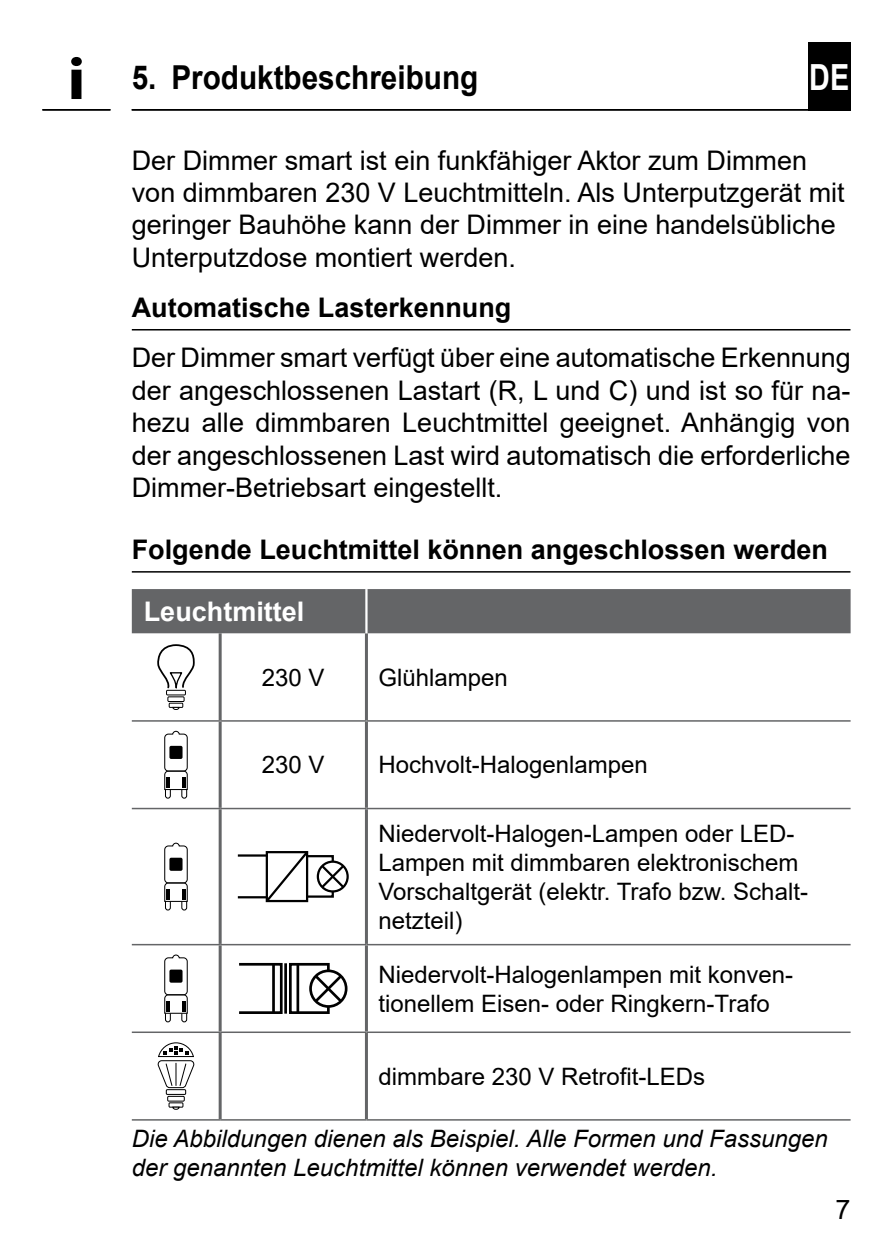
<style>
.page{position:relative;width:893px;height:1259px;background:#fff}
.page>*{position:absolute;margin:0;border:0;box-sizing:border-box;transform-origin:0 0}
.INFO-Icon{font:700 60px "Myriad Pro";color:#000;scale:1.1 1}
.t1{font:700 36px "Arial";color:#fff;scale:.8 1}
.t2{font:700 33px "Arial";color:#000;scale:.9 1}
.Fließtext_-_DE{font:27px/32.4px "Arial";color:#000}
.Untertitel_mit_Linie{font:700 27px "Arial";color:#000}
.Untertitel_-_DE{font:700 27px "Arial";color:#fff}
.Fließtext_-_DE-2{font:24px/28.8px "Arial";color:#000}
.Fußnote_-_DE{font:italic 24px/28.8px "Arial";color:#000}
</style>
<div class="page">
<div style="left:808px;top:42px;width:42px;height:69px;background:#000"></div>
<hr style="left:132px;top:109px;width:718px;height:2px;background:#000">
<hr style="left:42px;top:109px;width:68px;height:2px;background:#000">
<hr style="left:132px;top:329px;width:718px;height:1px;background:#000">
<hr style="left:132px;top:571px;width:718px;height:1px;background:#000">
<div style="left:132px;top:589px;width:719px;height:44px;background:#646567"></div>
<hr style="left:219px;top:633px;width:3px;height:87px;background:#646567">
<hr style="left:365px;top:633px;width:3px;height:87px;background:#646567">
<hr style="left:219px;top:721px;width:3px;height:87px;background:#646567">
<hr style="left:365px;top:721px;width:3px;height:87px;background:#646567">
<hr style="left:219px;top:809px;width:3px;height:135px;background:#646567">
<hr style="left:365px;top:809px;width:3px;height:135px;background:#646567">
<hr style="left:219px;top:945px;width:3px;height:86px;background:#646567">
<hr style="left:365px;top:945px;width:3px;height:86px;background:#646567">
<hr style="left:219px;top:1033px;width:3px;height:86px;background:#646567">
<hr style="left:365px;top:1033px;width:3px;height:86px;background:#646567">
<hr style="left:132px;top:720px;width:88px;height:1px;background:#646567">
<hr style="left:220px;top:720px;width:146px;height:1px;background:#646567">
<hr style="left:366px;top:720px;width:485px;height:1px;background:#646567">
<hr style="left:132px;top:808px;width:88px;height:1px;background:#646567">
<hr style="left:220px;top:808px;width:146px;height:1px;background:#646567">
<hr style="left:366px;top:808px;width:485px;height:1px;background:#646567">
<hr style="left:132px;top:944px;width:88px;height:1px;background:#646567">
<hr style="left:220px;top:944px;width:146px;height:1px;background:#646567">
<hr style="left:366px;top:944px;width:485px;height:1px;background:#646567">
<hr style="left:132px;top:1031px;width:88px;height:2px;background:#646567">
<hr style="left:220px;top:1031px;width:146px;height:2px;background:#646567">
<hr style="left:366px;top:1031px;width:485px;height:2px;background:#646567">
<hr style="left:132px;top:1119px;width:88px;height:1px;background:#646567">
<hr style="left:220px;top:1119px;width:146px;height:1px;background:#646567">
<hr style="left:366px;top:1119px;width:485px;height:1px;background:#646567">
<hr style="left:365px;top:589px;width:3px;height:44px;background:#fff">
<svg style="left:158px;top:644px;width:37px;height:66px"></svg>
<svg style="left:164px;top:730px;width:24px;height:69px"></svg>
<hr style="left:166px;top:777px;width:4px;height:10px;background:#000">
<hr style="left:182px;top:777px;width:4px;height:10px;background:#000">
<div style="left:169px;top:746px;width:14px;height:13px;background:#000;border-radius:2px"></div>
<svg style="left:164px;top:842px;width:24px;height:68px"></svg>
<hr style="left:166px;top:889px;width:4px;height:10px;background:#000">
<hr style="left:182px;top:889px;width:4px;height:10px;background:#000">
<div style="left:169px;top:857px;width:14px;height:14px;background:#000;border-radius:2px"></div>
<div style="left:317px;top:860px;width:32px;height:32px;border:2px solid #000;border-radius:50%"></div>
<svg style="left:264px;top:851px;width:82px;height:51px"></svg>
<hr style="left:238px;top:896px;width:29px;height:2px;background:#000">
<hr style="left:238px;top:854px;width:29px;height:2px;background:#000">
<div style="left:266px;top:851px;width:42px;height:51px;border:2px solid #000"></div>
<svg style="left:164px;top:954px;width:24px;height:68px"></svg>
<hr style="left:166px;top:1001px;width:4px;height:10px;background:#000">
<hr style="left:182px;top:1001px;width:4px;height:10px;background:#000">
<div style="left:169px;top:969px;width:14px;height:13px;background:#000;border-radius:2px"></div>
<div style="left:309px;top:969px;width:38px;height:38px;border:3px solid #000;border-radius:50%"></div>
<div style="left:238px;top:963px;width:45px;height:51px;border:3px solid #000"></div>
<hr style="left:272px;top:964px;width:3px;height:48px;background:#000">
<hr style="left:284px;top:963px;width:3px;height:50px;background:#000">
<svg style="left:289px;top:962px;width:56px;height:52px"></svg>
<div style="left:166px;top:1089px;width:20px;height:6px;border:1px solid #000"></div>
<div style="left:167px;top:1095px;width:18px;height:6px;border:1px solid #000"></div>
<div style="left:169px;top:1102px;width:14px;height:5px;border:1px solid #000"></div>
<svg style="left:172px;top:1106px;width:8px;height:4px"></svg>
<svg style="left:157px;top:1042px;width:38px;height:46px"></svg>
<p class="INFO-Icon" style="left:67px;top:45px;width:18px">i</p>
<p class="t2" style="left:132px;top:54px;width:387px">5. Produktbeschreibung</p>
<h2 class="t1" style="left:809px;top:52px;width:52px">DE</h2>
<p class="Fließtext_-_DE" style="left:132px;top:144px;width:714px">Der Dimmer smart ist ein funkfähiger Aktor zum Dimmen von dimmbaren 230 V Leuchtmitteln. Als Unterputzgerät mit geringer Bauhöhe kann der Dimmer in eine handelsübliche Unterputzdose montiert werden.</p>
<p class="Untertitel_mit_Linie" style="left:132px;top:288px;width:381px">Automatische Lasterkennung</p>
<p class="Fließtext_-_DE" style="left:132px;top:341px;width:720px;text-align:justify">Der Dimmer smart verfügt über eine automatische Erkennung der angeschlossenen Lastart (R, L und C) und ist so für na&shy;hezu alle dimmbaren Leuchtmittel geeignet. Anhängig von der angeschlossenen Last wird automatisch die erforderliche Dimmer-Betriebsart eingestellt.</p>
<p class="Untertitel_mit_Linie" style="left:132px;top:531px;width:698px">Folgende Leuchtmittel können angeschlossen werden</p>
<p class="Untertitel_-_DE" style="left:144px;top:592px;width:162px">Leuchtmittel</p>
<p class="Fließtext_-_DE-2" style="left:262px;top:663px;width:64px">230 V</p>
<p class="Fließtext_-_DE-2" style="left:378px;top:663px;width:131px">Glühlampen</p>
<p class="Fließtext_-_DE-2" style="left:262px;top:750px;width:64px">230 V</p>
<p class="Fließtext_-_DE-2" style="left:378px;top:750px;width:271px">Hochvolt-Halogenlampen</p>
<p class="Fließtext_-_DE-2" style="left:378px;top:819px;width:431px">Niedervolt-Halogen-Lampen oder LED-Lampen mit dimmbaren elektronischem Vorschaltgerät (elektr. Trafo bzw. Schalt&shy;netzteil)</p>
<p class="Fließtext_-_DE-2" style="left:378px;top:959px;width:416px">Niedervolt-Halogenlampen mit konven&shy;tionellem Eisen- oder Ringkern-Trafo</p>
<p class="Fließtext_-_DE-2" style="left:378px;top:1061px;width:328px">dimmbare 230 V Retrofit-LEDs</p>
<p class="Fußnote_-_DE" style="left:132px;top:1124px;width:697px">Die Abbildungen dienen als Beispiel. Alle Formen und Fassungen der genannten Leuchtmittel können verwendet werden.</p>
<p class="Fließtext_-_DE" style="left:835px;top:1193px;width:17px">7</p>
</div>
